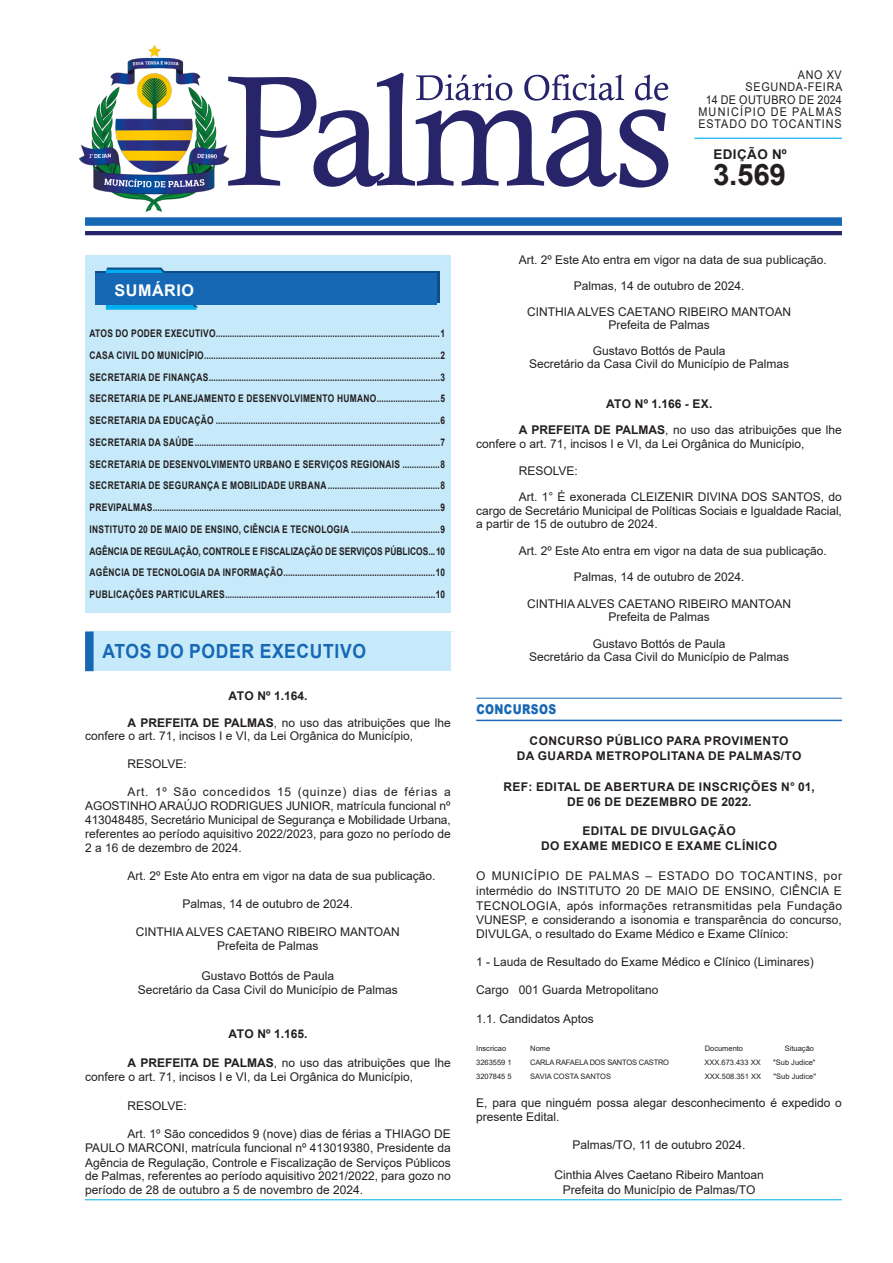
<style>
.page{position:relative;width:893px;height:1263px;background:#fff}
.page>*{position:absolute;margin:0;border:0;box-sizing:border-box;transform-origin:0 0}
.t1{font:700 29.55px "Arial";color:#231f20}
.t2{font:700 19.5px "Arial";letter-spacing:.035em;color:#1768b4;scale:.9 1}
.t3{font:700 16.2px "Arial";letter-spacing:.035em;color:#fff}
.t4{font:900 13.5px "Arial";letter-spacing:.035em;color:#1768b4;scale:.8 1}
.t5{font:700 13.35px "Arial";letter-spacing:.035em;color:#231f20}
.t6{font:12px/14px "Arial";color:#231f20;text-align:center}
.t7{font:700 12px/15.1px "Arial";letter-spacing:.035em;color:#231f20;text-align:center}
.t8{font:12px/12.3px "Arial";letter-spacing:.065em;color:#231f20;text-align:right;scale:.9 1}
.t9{font:700 12px "Arial";letter-spacing:.01em;color:#231f20}
.t10{font:700 10.5px/21.8px "Arial";letter-spacing:.035em;color:#231f20;text-align:justify;scale:.8 1}
.t11{font:7.5px "Arial";color:#231f20}
.t12{font:7.5px "Arial";letter-spacing:-.025em;color:#231f20}
.s1{font-weight:700}
</style>
<div class="page">
<div style="left:85px;top:255px;width:366px;height:358px;background:#c6eafa"></div>
<div style="left:85px;top:217px;width:757px;height:9px;background:#1768b4"></div>
<hr style="left:85px;top:231px;width:757px;height:4px;background:#28246a">
<hr style="left:694px;top:138px;width:148px;height:1px;background:#00aeef">
<svg style="left:229px;top:73px;width:439px;height:115px"></svg>
<svg style="left:96px;top:272px;width:344px;height:31px"></svg>
<svg style="left:106px;top:268px;width:92px;height:42px"></svg>
<div style="left:96px;top:274px;width:341px;height:31px;background:#1768b4"></div>
<hr style="left:85px;top:1199px;width:757px;height:1px;background:#00aeef">
<img style="left:80px;top:46px;width:149px;height:166px">
<div style="left:89px;top:631px;width:366px;height:40px;background:#c6eafa"></div>
<div style="left:85px;top:631px;width:9px;height:40px;background:#1768b4"></div>
<div style="left:451px;top:631px;width:8px;height:40px;background:#fff"></div>
<hr style="left:476px;top:698px;width:366px;height:1px;background:#1768b4">
<hr style="left:476px;top:720px;width:366px;height:1px;background:#1768b4">
<p class="t8" style="left:698px;top:69px;width:161px">ANO XV<br>SEGUNDA-FEIRA<br>14 DE OUTUBRO DE 2024<br>MUNICÍPIO DE PALMAS<br>ESTADO DO TOCANTINS</p>
<h1 class="t1" style="left:713px;top:154px;width:74px">3.569</h1>
<p class="t5" style="left:713px;top:145px;width:75px">EDIÇÃO Nº</p>
<h3 class="t3" style="left:114px;top:279px;width:81px">SUMÁRIO</h3>
<p class="t10" style="left:90px;top:323px;width:446px">ATOS DO PODER EXECUTIVO................................................................................................1<br>CASA CIVIL DO MUNICÍPIO.....................................................................................................2<br>SECRETARIA DE FINANÇAS...................................................................................................3<br>SECRETARIA DE PLANEJAMENTO E DESENVOLVIMENTO HUMANO...........................5<br>SECRETARIA DA EDUCAÇÃO ................................................................................................6<br>SECRETARIA DA SAÚDE.........................................................................................................7<br>SECRETARIA DE DESENVOLVIMENTO URBANO E SERVIÇOS REGIONAIS ................8<br>SECRETARIA DE SEGURANÇA E MOBILIDADE URBANA ................................................8<br>PREVIPALMAS...........................................................................................................................9<br>INSTITUTO 20 DE MAIO DE ENSINO, CIÊNCIA E TECNOLOGIA ......................................9<br>AGÊNCIA DE REGULAÇÃO, CONTROLE E FISCALIZAÇÃO DE SERVIÇOS PÚBLICOS...10<br>AGÊNCIA DE TECNOLOGIA DA INFORMAÇÃO.................................................................10<br>PUBLICAÇÕES PARTICULARES..........................................................................................10</p>
<h2 class="t2" style="left:102px;top:638px;width:294px">ATOS DO PODER EXECUTIVO</h2>
<p class="t7" style="left:229px;top:688px;width:80px">ATO Nº 1.164.</p>
<p class="t6" style="left:85px;top:716px;width:367px;line-height:13.5px;text-align:left;text-indent:43px"><span class="s1">A PREFEITA DE PALMAS</span>, no uso das atribuições que lhe confere o art. 71, incisos I e VI, da Lei Orgânica do Município,</p>
<p class="t6" style="left:128px;top:757px;width:61px">RESOLVE:</p>
<p class="t6" style="left:85px;top:785px;width:367px;text-align:justify;text-indent:43px">Art. 1º São concedidos 15 (quinze) dias de férias a AGOSTINHO ARAÚJO RODRIGUES JUNIOR, matrícula funcional nº 413048485, Secretário Municipal de Segurança e Mobilidade Urbana, referentes ao período aquisitivo 2022/2023, para gozo no período de 2 a 16 de dezembro de 2024.</p>
<p class="t6" style="left:128px;top:868px;width:309px">Art. 2º Este Ato entra em vigor na data de sua publicação.</p>
<p class="t6" style="left:182px;top:896px;width:172px">Palmas, 14 de outubro de 2024.</p>
<p class="t6" style="left:136px;top:924px;width:266px;line-height:14.5px">CINTHIA ALVES CAETANO RIBEIRO MANTOAN<br>Prefeita de Palmas</p>
<p class="t6" style="left:138px;top:968px;width:262px;line-height:14.5px">Gustavo Bottós de Paula<br>Secretário da Casa Civil do Município de Palmas</p>
<p class="t7" style="left:229px;top:1026px;width:80px">ATO Nº 1.165.</p>
<p class="t6" style="left:85px;top:1055px;width:367px;text-align:left;text-indent:43px"><span class="s1">A PREFEITA DE PALMAS</span>, no uso das atribuições que lhe confere o art. 71, incisos I e VI, da Lei Orgânica do Município,</p>
<p class="t6" style="left:128px;top:1098px;width:61px">RESOLVE:</p>
<p class="t6" style="left:85px;top:1127px;width:367px;text-align:justify;text-indent:43px">Art. 1º São concedidos 9 (nove) dias de férias a THIAGO DE PAULO MARCONI, matrícula funcional nº 413019380, Presidente da Agência de Regulação, Controle e Fiscalização de Serviços Públicos de Palmas, referentes ao período aquisitivo 2021/2022, para gozo no período de 28 de outubro a 5 de novembro de 2024.</p>
<p class="t6" style="left:519px;top:253px;width:309px">Art. 2º Este Ato entra em vigor na data de sua publicação.</p>
<p class="t6" style="left:574px;top:279px;width:172px">Palmas, 14 de outubro de 2024.</p>
<p class="t6" style="left:527px;top:305px;width:266px">CINTHIA ALVES CAETANO RIBEIRO MANTOAN</p>
<p class="t6" style="left:593px;top:312px;width:134px;line-height:26.1px">Prefeita de Palmas<br>Gustavo Bottós de Paula</p>
<p class="t6" style="left:529px;top:357px;width:262px">Secretário da Casa Civil do Município de Palmas</p>
<p class="t9" style="left:606px;top:395px;width:108px">ATO Nº 1.166 - EX.</p>
<p class="t6" style="left:476px;top:423px;width:367px;line-height:13.4px;text-align:left;text-indent:43px"><span class="s1">A PREFEITA DE PALMAS</span>, no uso das atribuições que lhe confere o art. 71, incisos I e VI, da Lei Orgânica do Município,</p>
<p class="t6" style="left:519px;top:463px;width:61px">RESOLVE:</p>
<p class="t6" style="left:476px;top:490px;width:367px;line-height:13.4px;text-align:justify;text-indent:43px">Art. 1° É exonerada CLEIZENIR DIVINA DOS SANTOS, do cargo de Secretário Municipal de Políticas Sociais e Igualdade Racial, a partir de 15 de outubro de 2024.</p>
<p class="t6" style="left:519px;top:543px;width:309px">Art. 2º Este Ato entra em vigor na data de sua publicação.</p>
<p class="t6" style="left:574px;top:570px;width:172px">Palmas, 14 de outubro de 2024.</p>
<p class="t6" style="left:527px;top:597px;width:266px;line-height:13.4px">CINTHIA ALVES CAETANO RIBEIRO MANTOAN<br>Prefeita de Palmas</p>
<p class="t6" style="left:529px;top:637px;width:262px;line-height:13.4px">Gustavo Bottós de Paula<br>Secretário da Casa Civil do Município de Palmas</p>
<p class="t4" style="left:476px;top:700px;width:101px">CONCURSOS</p>
<p class="t7" style="left:517px;top:733px;width:286px">CONCURSO PÚBLICO PARA PROVIMENTO<br>DA GUARDA METROPOLITANA DE PALMAS/TO</p>
<p class="t7" style="left:503px;top:779px;width:313px">REF: EDITAL DE ABERTURA DE INSCRIÇÕES N° 01,<br>DE 06 DE DEZEMBRO DE 2022.</p>
<p class="t7" style="left:541px;top:824px;width:237px;line-height:14.7px">EDITAL DE DIVULGAÇÃO<br>DO EXAME MEDICO E EXAME CLÍNICO</p>
<p class="t6" style="left:476px;top:868px;width:367px;line-height:14.5px;text-align:justify">O MUNICÍPIO DE PALMAS – ESTADO DO TOCANTINS, por intermédio do INSTITUTO 20 DE MAIO DE ENSINO, CIÊNCIA E TECNOLOGIA, após informações retransmitidas pela Fundação VUNESP, e considerando a isonomia e transparência do concurso, DIVULGA, o resultado do Exame Médico e Exame Clínico:</p>
<p class="t6" style="left:476px;top:955px;width:339px">1 - Lauda de Resultado do Exame Médico e Clínico (Liminares)</p>
<p class="t6" style="left:476px;top:983px;width:184px">Cargo 001 Guarda Metropolitano</p>
<p class="t6" style="left:476px;top:1011px;width:119px">1.1. Candidatos Aptos</p>
<p class="t11" style="left:476px;top:1043px;width:32px">Inscricao</p>
<p class="t11" style="left:530px;top:1043px;width:22px">Nome</p>
<p class="t11" style="left:705px;top:1043px;width:40px">Documento</p>
<p class="t11" style="left:785px;top:1043px;width:31px">Situação</p>
<p class="t11" style="left:476px;top:1057px;width:37px">3263559 1</p>
<p class="t12" style="left:530px;top:1057px;width:140px">CARLA RAFAELA DOS SANTOS CASTRO</p>
<p class="t11" style="left:704px;top:1057px;width:58px">XXX.673.433 XX</p>
<p class="t11" style="left:773px;top:1057px;width:44px">"Sub Judice"</p>
<p class="t11" style="left:476px;top:1071px;width:37px">3207845 5</p>
<p class="t11" style="left:530px;top:1071px;width:82px">SAVIA COSTA SANTOS</p>
<p class="t11" style="left:705px;top:1071px;width:58px">XXX.508.351 XX</p>
<p class="t11" style="left:774px;top:1071px;width:44px">"Sub Judice"</p>
<p class="t6" style="left:476px;top:1095px;width:367px;text-align:left">E, para que ninguém possa alegar desconhecimento é expedido o presente Edital.</p>
<p class="t6" style="left:573px;top:1137px;width:174px">Palmas/TO, 11 de outubro 2024.</p>
<p class="t6" style="left:554px;top:1168px;width:211px">Cinthia Alves Caetano Ribeiro Mantoan<br>Prefeita do Município de Palmas/TO</p>
</div>
